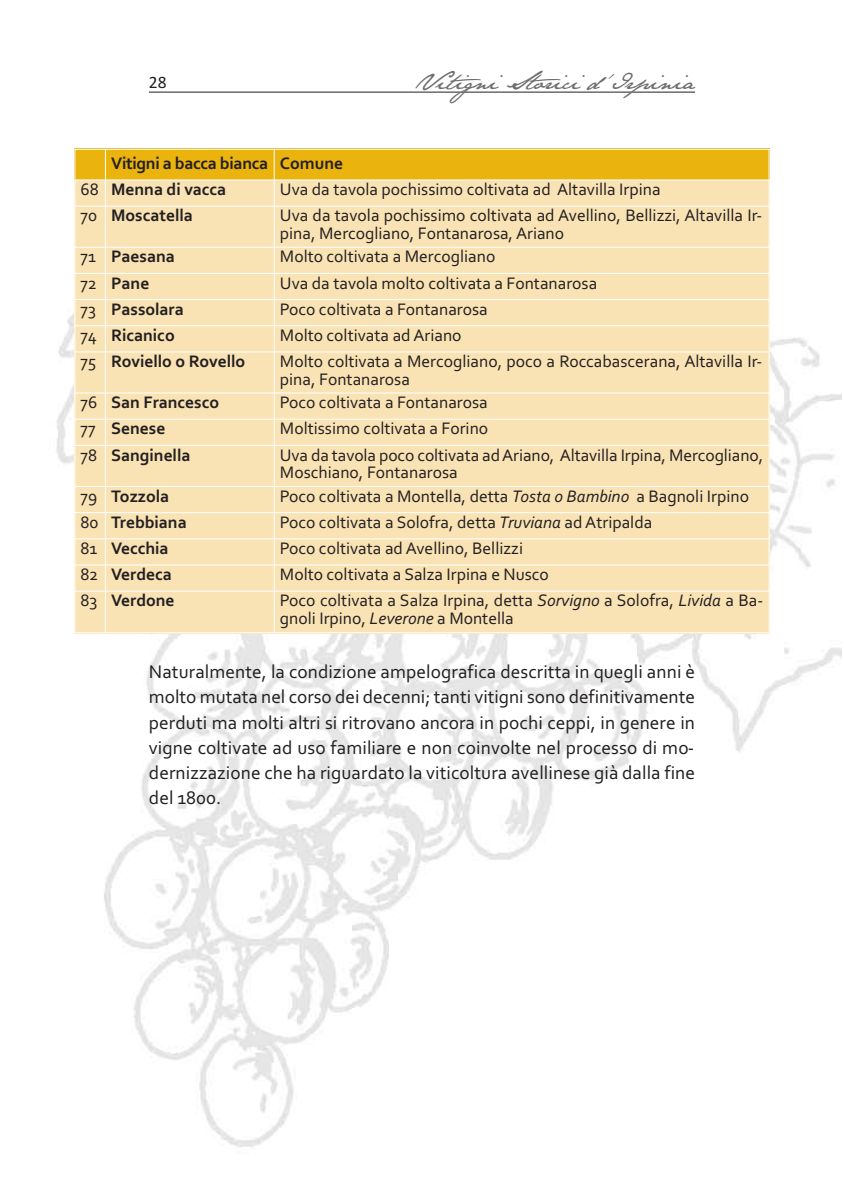
<style>
.page{position:relative;width:844px;height:1191px;background:#fff}
.page>*{position:absolute;margin:0;border:0;box-sizing:border-box;transform-origin:0 0}
.t1{font:italic 21px "Jane Austen";color:#6d6e70}
.t2{font:19.25px/25.2px "Corbel";letter-spacing:.005em;color:#231f20;text-align:justify}
.t3{font:17.5px/17.5px "Corbel";color:#231f20}
.t4{font:700 17.5px/26.2px "Corbel";color:#231f20}
.t5{font:17.5px "Calibri";color:#231f20}
.s1{font-weight:400}
.s2{font-style:italic}
</style>
<div class="page">
<img style="left:56px;top:154px;width:785px;height:994px">
<hr style="left:149px;top:92px;width:545px;height:1px;background:#231f20">
<div style="left:74px;top:149px;width:200px;height:31px;background:#ebb30e"></div>
<div style="left:274px;top:149px;width:495px;height:31px;background:#ebb30e"></div>
<div style="left:74px;top:180px;width:31px;height:26px;background:#f9e3b5"></div>
<div style="left:105px;top:180px;width:169px;height:26px;background:#f9e3b5"></div>
<div style="left:274px;top:180px;width:495px;height:26px;background:#f9e3b5"></div>
<div style="left:74px;top:206px;width:31px;height:41px;background:#f9e3b5"></div>
<div style="left:105px;top:206px;width:169px;height:41px;background:#f9e3b5"></div>
<div style="left:274px;top:206px;width:495px;height:41px;background:#f9e3b5"></div>
<div style="left:74px;top:247px;width:31px;height:26px;background:#f9e3b5"></div>
<div style="left:105px;top:247px;width:169px;height:26px;background:#f9e3b5"></div>
<div style="left:274px;top:247px;width:495px;height:26px;background:#f9e3b5"></div>
<div style="left:74px;top:273px;width:31px;height:26px;background:#f9e3b5"></div>
<div style="left:105px;top:273px;width:169px;height:26px;background:#f9e3b5"></div>
<div style="left:274px;top:273px;width:495px;height:26px;background:#f9e3b5"></div>
<div style="left:74px;top:299px;width:31px;height:27px;background:#f9e3b5"></div>
<div style="left:105px;top:299px;width:169px;height:27px;background:#f9e3b5"></div>
<div style="left:274px;top:299px;width:495px;height:27px;background:#f9e3b5"></div>
<div style="left:74px;top:326px;width:31px;height:26px;background:#f9e3b5"></div>
<div style="left:105px;top:326px;width:169px;height:26px;background:#f9e3b5"></div>
<div style="left:274px;top:326px;width:495px;height:26px;background:#f9e3b5"></div>
<div style="left:74px;top:352px;width:31px;height:41px;background:#f9e3b5"></div>
<div style="left:105px;top:352px;width:169px;height:41px;background:#f9e3b5"></div>
<div style="left:274px;top:352px;width:495px;height:41px;background:#f9e3b5"></div>
<div style="left:74px;top:393px;width:31px;height:26px;background:#f9e3b5"></div>
<div style="left:105px;top:393px;width:169px;height:26px;background:#f9e3b5"></div>
<div style="left:274px;top:393px;width:495px;height:26px;background:#f9e3b5"></div>
<div style="left:74px;top:419px;width:31px;height:26px;background:#f9e3b5"></div>
<div style="left:105px;top:419px;width:169px;height:26px;background:#f9e3b5"></div>
<div style="left:274px;top:419px;width:495px;height:26px;background:#f9e3b5"></div>
<div style="left:74px;top:445px;width:31px;height:41px;background:#f9e3b5"></div>
<div style="left:105px;top:445px;width:169px;height:41px;background:#f9e3b5"></div>
<div style="left:274px;top:445px;width:495px;height:41px;background:#f9e3b5"></div>
<div style="left:74px;top:486px;width:31px;height:26px;background:#f9e3b5"></div>
<div style="left:105px;top:486px;width:169px;height:26px;background:#f9e3b5"></div>
<div style="left:274px;top:486px;width:495px;height:26px;background:#f9e3b5"></div>
<div style="left:74px;top:512px;width:31px;height:27px;background:#f9e3b5"></div>
<div style="left:105px;top:512px;width:169px;height:27px;background:#f9e3b5"></div>
<div style="left:274px;top:512px;width:495px;height:27px;background:#f9e3b5"></div>
<div style="left:74px;top:539px;width:31px;height:26px;background:#f9e3b5"></div>
<div style="left:105px;top:539px;width:169px;height:26px;background:#f9e3b5"></div>
<div style="left:274px;top:539px;width:495px;height:26px;background:#f9e3b5"></div>
<div style="left:74px;top:565px;width:31px;height:26px;background:#f9e3b5"></div>
<div style="left:105px;top:565px;width:169px;height:26px;background:#f9e3b5"></div>
<div style="left:274px;top:565px;width:495px;height:26px;background:#f9e3b5"></div>
<div style="left:74px;top:591px;width:31px;height:42px;background:#f9e3b5"></div>
<div style="left:105px;top:591px;width:169px;height:42px;background:#f9e3b5"></div>
<div style="left:274px;top:591px;width:495px;height:42px;background:#f9e3b5"></div>
<hr style="left:74px;top:149px;width:1px;height:484px;background:#fff">
<hr style="left:105px;top:149px;width:1px;height:484px;background:#fff">
<hr style="left:274px;top:149px;width:1px;height:484px;background:#fff">
<hr style="left:768px;top:149px;width:1px;height:484px;background:#fff">
<hr style="left:74px;top:149px;width:695px;height:1px;background:#fff">
<hr style="left:74px;top:179px;width:695px;height:1px;background:#fff">
<hr style="left:74px;top:206px;width:695px;height:1px;background:#fff">
<hr style="left:74px;top:247px;width:695px;height:1px;background:#fff">
<hr style="left:74px;top:273px;width:695px;height:1px;background:#fff">
<hr style="left:74px;top:299px;width:695px;height:1px;background:#fff">
<hr style="left:74px;top:325px;width:695px;height:1px;background:#fff">
<hr style="left:74px;top:351px;width:695px;height:1px;background:#fff">
<hr style="left:74px;top:392px;width:695px;height:1px;background:#fff">
<hr style="left:74px;top:419px;width:695px;height:1px;background:#fff">
<hr style="left:74px;top:445px;width:695px;height:1px;background:#fff">
<hr style="left:74px;top:486px;width:695px;height:1px;background:#fff">
<hr style="left:74px;top:512px;width:695px;height:1px;background:#fff">
<hr style="left:74px;top:538px;width:695px;height:1px;background:#fff">
<hr style="left:74px;top:564px;width:695px;height:1px;background:#fff">
<hr style="left:74px;top:591px;width:695px;height:1px;background:#fff">
<hr style="left:74px;top:632px;width:695px;height:1px;background:#fff">
<p class="t5" style="left:149px;top:71px;width:19px">28</p>
<p class="t1" style="left:415px;top:70px;width:286px">Vitigni Storici d’Irpinia</p>
<p class="t4" style="left:81px;top:152px;width:264px;text-indent:30px">Vitigni a bacca bianca Comune<br><span class="s1">68</span> Menna di vacca</p>
<p class="t3" style="left:280px;top:182px;width:382px">Uva da tavola pochissimo coltivata ad Altavilla Irpina</p>
<p class="t4" style="left:81px;top:204px;width:114px"><span class="s1">70</span> Moscatella</p>
<p class="t3" style="left:280px;top:208px;width:484px">Uva da tavola pochissimo coltivata ad Avellino, Bellizzi, Altavilla Ir&shy;pina, Mercogliano, Fontanarosa, Ariano</p>
<p class="t4" style="left:81px;top:245px;width:96px"><span class="s1">71</span> Paesana</p>
<p class="t3" style="left:280px;top:249px;width:217px">Molto coltivata a Mercogliano</p>
<p class="t4" style="left:81px;top:271px;width:70px"><span class="s1">72</span> Pane</p>
<p class="t3" style="left:280px;top:276px;width:319px">Uva da tavola molto coltivata a Fontanarosa</p>
<p class="t4" style="left:81px;top:297px;width:105px"><span class="s1">73</span> Passolara</p>
<p class="t3" style="left:280px;top:302px;width:209px">Poco coltivata a Fontanarosa</p>
<p class="t4" style="left:81px;top:324px;width:96px"><span class="s1">74</span> Ricanico</p>
<p class="t3" style="left:280px;top:328px;width:183px">Molto coltivata ad Ariano</p>
<p class="t4" style="left:81px;top:350px;width:166px"><span class="s1">75</span> Roviello o Rovello</p>
<p class="t3" style="left:280px;top:354px;width:484px">Molto coltivata a Mercogliano, poco a Roccabascerana, Altavilla Ir&shy;pina, Fontanarosa</p>
<p class="t4" style="left:81px;top:391px;width:140px"><span class="s1">76</span> San Francesco</p>
<p class="t3" style="left:280px;top:395px;width:209px">Poco coltivata a Fontanarosa</p>
<p class="t4" style="left:81px;top:417px;width:86px"><span class="s1">77</span> Senese</p>
<p class="t3" style="left:280px;top:421px;width:210px">Moltissimo coltivata a Forino</p>
<p class="t4" style="left:81px;top:443px;width:111px"><span class="s1">78</span> Sanginella</p>
<p class="t3" style="left:280px;top:448px;width:485px">Uva da tavola poco coltivata ad Ariano, Altavilla Irpina, Mercogliano,<br>Moschiano, Fontanarosa</p>
<p class="t4" style="left:81px;top:484px;width:90px"><span class="s1">79</span> Tozzola</p>
<p class="t3" style="left:280px;top:489px;width:470px">Poco coltivata a Montella, detta <span class="s2">Tosta o Bambino</span> a Bagnoli Irpino</p>
<p class="t4" style="left:81px;top:510px;width:108px"><span class="s1">80</span> Trebbiana</p>
<p class="t3" style="left:280px;top:515px;width:374px">Poco coltivata a Solofra, detta <span class="s2">Truviana</span> ad Atripalda</p>
<p class="t4" style="left:81px;top:537px;width:89px"><span class="s1">81</span> Vecchia</p>
<p class="t3" style="left:280px;top:541px;width:244px">Poco coltivata ad Avellino, Bellizzi</p>
<p class="t4" style="left:81px;top:563px;width:93px"><span class="s1">82</span> Verdeca</p>
<p class="t3" style="left:280px;top:567px;width:270px">Molto coltivata a Salza Irpina e Nusco</p>
<p class="t4" style="left:81px;top:589px;width:95px"><span class="s1">83</span> Verdone</p>
<p class="t3" style="left:280px;top:593px;width:485px">Poco coltivata a Salza Irpina, detta <span class="s2">Sorvigno</span> a Solofra, <span class="s2">Livida</span> a Ba&shy;gnoli Irpino, <span class="s2">Leverone</span> a Montella</p>
<p class="t2" style="left:149px;top:661px;width:547px">Naturalmente, la condizione ampelografica descritta in quegli anni è molto mutata nel corso dei decenni; tanti vitigni sono definitivamente perduti ma molti altri si ritrovano ancora in pochi ceppi, in genere in vigne coltivate ad uso familiare e non coinvolte nel processo di mo&shy;dernizzazione che ha riguardato la viticoltura avellinese già dalla fine del 1800.</p>
</div>
